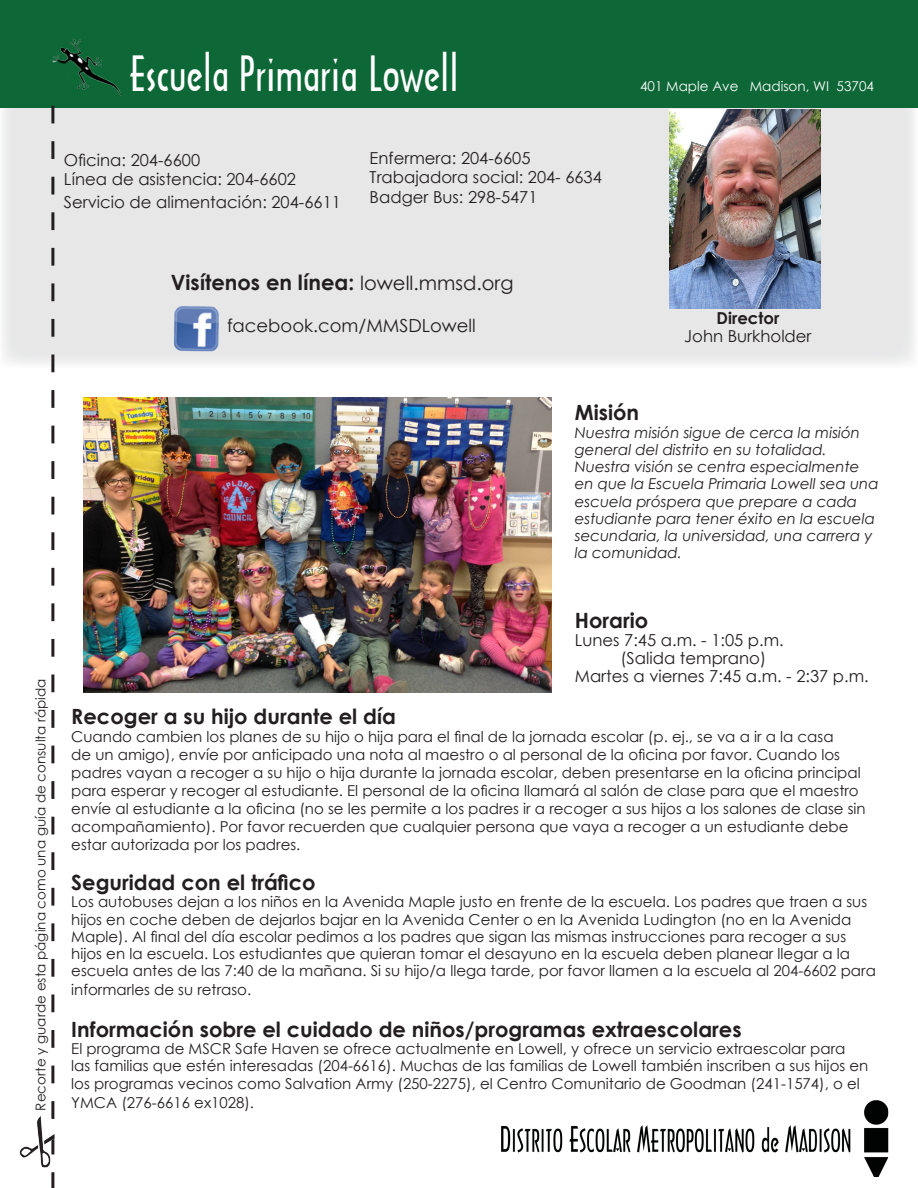
<style>
.page{position:relative;width:918px;height:1188px;background:#fff}
.page>*{position:absolute;margin:0;border:0;box-sizing:border-box;transform-origin:0 0}
.t1{font:46.5px "Arcitectura";color:#fff}
.Body{font:700 21px "Century Gothic";color:#231f20}
.t2{font:18px "Century Gothic";color:#231f20}
.Body-2{font:16.5px/19.8px "Century Gothic";color:#231f20}
.Body-3{font:15px/18px "Century Gothic";color:#231f20}
.t3{font:italic 15px/17.2px "Century Gothic";color:#231f20}
.Body-4{font:13.5px "Century Gothic";color:#231f20}
.t4{font:13.5px "Century Gothic";color:#fff}
.s1{font-weight:400;font-size:19.5px}
.s2{font-weight:700}
</style>
<div class="page">
<div style="left:0;top:81px;width:918px;height:286px;background:#e7e7e8"></div>
<div style="left:0;top:0;width:918px;height:107px;background:#0d6736"></div>
<img style="left:174px;top:306px;width:45px;height:46px">
<img style="left:51px;top:39px;width:70px;height:68px">
<svg style="left:51px;top:106px;width:3px;height:1082px"></svg>
<img style="left:19px;top:1112px;width:35px;height:59px">
<img style="left:669px;top:109px;width:152px;height:200px">
<img style="left:501px;top:1100px;width:388px;height:77px">
<img style="left:84px;top:397px;width:468px;height:296px">
<p class="t1" style="left:129px;top:51px;width:331px">Escuela Primaria Lowell</p>
<p class="Body-2" style="left:64px;top:149px;width:234px">Oficina: 204-6600<br>Línea de asistencia: 204-6602</p>
<p class="Body-2" style="left:64px;top:192px;width:279px">Servicio de alimentación: 204-6611</p>
<p class="Body-2" style="left:370px;top:148px;width:234px">Enfermera: 204-6605<br>Trabajadora social: 204- 6634<br>Badger Bus: 298-5471</p>
<p class="t4" style="left:640px;top:77px;width:235px">401 Maple Ave Madison, WI 53704</p>
<p class="Body" style="left:171px;top:267px;width:344px">Visítenos en línea: <span class="s1">lowell.mmsd.org</span></p>
<p class="t2" style="left:227px;top:313px;width:250px">facebook.com/MMSDLowell</p>
<p class="Body-2" style="left:684px;top:309px;width:129px;line-height:18px;text-align:center"><span class="s2">Director<br></span>John Burkholder</p>
<p class="Body-4" style="left:31px;top:1111px;width:434px;rotate:-90deg">Recorte y guarde esta página como una guía de consulta rápida</p>
<p class="Body" style="left:575px;top:397px;width:66px">Misión</p>
<p class="t3" style="left:575px;top:423px;width:305px">Nuestra misión sigue de cerca la misión general del distrito en su totalidad.<br>Nuestra visión se centra especialmente en que la Escuela Primaria Lowell sea una escuela próspera que prepare a cada estudiante para tener éxito en la escuela secundaria, la universidad, una carrera y la comunidad.</p>
<p class="Body" style="left:575px;top:605px;width:75px">Horario</p>
<p class="Body-2" style="left:575px;top:630px;width:210px">Lunes 7:45 a.m. - 1:05 p.m.</p>
<p class="Body-2" style="left:621px;top:648px;width:147px">(Salida temprano)</p>
<p class="Body-2" style="left:575px;top:666px;width:295px">Martes a viernes 7:45 a.m. - 2:37 p.m.</p>
<p class="Body" style="left:71px;top:700px;width:326px">Recoger a su hijo durante el día</p>
<p class="Body-3" style="left:71px;top:727px;width:796px">Cuando cambien los planes de su hijo o hija para el final de la jornada escolar (p. ej., se va a ir a la casa<br>de un amigo), envíe por anticipado una nota al maestro o al personal de la oficina por favor. Cuando los padres vayan a recoger a su hijo o hija durante la jornada escolar, deben presentarse en la oficina principal para esperar y recoger al estudiante. El personal de la oficina llamará al salón de clase para que el maestro envíe al estudiante a la oficina (no se les permite a los padres ir a recoger a sus hijos a los salones de clase sin acompañamiento). Por favor recuerden que cualquier persona que vaya a recoger a un estudiante debe estar autorizada por los padres.</p>
<p class="Body" style="left:71px;top:867px;width:246px">Seguridad con el tráfico</p>
<p class="Body-3" style="left:71px;top:893px;width:806px;line-height:17.2px">Los autobuses dejan a los niños en la Avenida Maple justo en frente de la escuela. Los padres que traen a sus hijos en coche deben de dejarlos bajar en la Avenida Center o en la Avenida Ludington (no en la Avenida Maple). Al final del día escolar pedimos a los padres que sigan las mismas instrucciones para recoger a sus hijos en la escuela. Los estudiantes que quieran tomar el desayuno en la escuela deben planear llegar a la escuela antes de las 7:40 de la mañana. Si su hijo/a llega tarde, por favor llamen a la escuela al 204-6602 para</p>
<p class="Body-3" style="left:71px;top:981px;width:181px">informarles de su retraso.</p>
<p class="Body" style="left:71px;top:1013px;width:672px">Información sobre el cuidado de niños/programas extraescolares</p>
<p class="Body-3" style="left:71px;top:1040px;width:799px;line-height:17.2px">El programa de MSCR Safe Haven se ofrece actualmente en Lowell, y ofrece un servicio extraescolar para<br>las familias que estén interesadas (204-6616). Muchas de las familias de Lowell también inscriben a sus hijos en los programas vecinos como Salvation Army (250-2275), el Centro Comunitario de Goodman (241-1574), o el</p>
<p class="Body-3" style="left:71px;top:1093px;width:184px">YMCA (276-6616 ex1028).</p>
</div>
